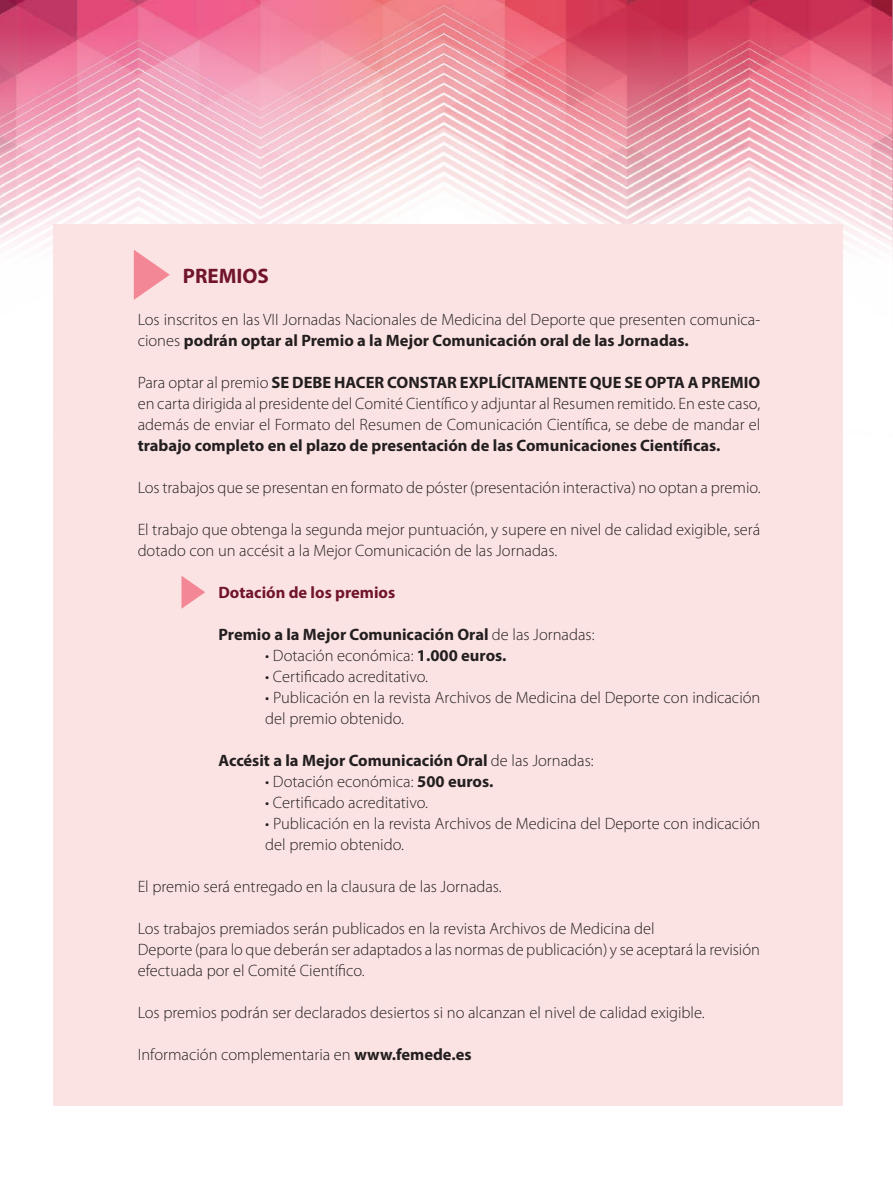
<style>
.page{position:relative;width:893px;height:1193px;background:#fff}
.page>*{position:absolute;margin:0;border:0;box-sizing:border-box;transform-origin:0 0}
.t1{font:700 21px "Myriad Pro";color:#71152a}
.t2{font:300 16.5px/21px "Myriad Pro";color:#231f20}
.t3{font:700 16.5px "Myriad Pro";color:#231f20}
.t4{font:700 16.5px "Myriad Pro";color:#71152a}
.s1{font-weight:700}
.s2{font-weight:300}
</style>
<div class="page">
<img style="left:0;top:0;width:893px;height:437px">
<div style="left:54px;top:224px;width:789px;height:881px;background:#fce3e3"></div>
<svg style="left:134px;top:250px;width:36px;height:50px"></svg>
<svg style="left:181px;top:576px;width:24px;height:33px"></svg>
<p class="t1" style="left:183px;top:262px;width:88px">PREMIOS</p>
<p class="t2" style="left:138px;top:309px;width:624px">Los inscritos en las VII Jornadas Nacionales de Medicina del Deporte que presenten comunica&shy;ciones <span class="s1">podrán optar al Premio a la Mejor Comunicación oral de las Jornadas.</span></p>
<p class="t2" style="left:138px;top:372px;width:624px;text-align:justify">Para optar al premio <span class="s1">SE DEBE HACER CONSTAR EXPLÍCITAMENTE QUE SE OPTA A PREMIO </span>en carta dirigida al presidente del Comité Científico y adjuntar al Resumen remitido. En este caso, además de enviar el Formato del Resumen de Comunicación Científica, se debe de mandar el</p>
<p class="t3" style="left:138px;top:435px;width:584px">trabajo completo en el plazo de presentación de las Comunicaciones Científicas.</p>
<p class="t2" style="left:138px;top:477px;width:625px">Los trabajos que se presentan en formato de póster (presentación interactiva) no optan a premio.</p>
<p class="t2" style="left:138px;top:519px;width:624px">El trabajo que obtenga la segunda mejor puntuación, y supere en nivel de calidad exigible, será dotado con un accésit a la Mejor Comunicación de las Jornadas.</p>
<p class="t4" style="left:218px;top:582px;width:178px">Dotación de los premios</p>
<p class="t3" style="left:218px;top:624px;width:378px">Premio a la Mejor Comunicación Oral <span class="s2">de las Jornadas:</span></p>
<p class="t2" style="left:265px;top:645px;width:243px">• Dotación económica: <span class="s1">1.000 euros.</span></p>
<p class="t2" style="left:265px;top:666px;width:164px">• Certificado acreditativo.</p>
<p class="t2" style="left:265px;top:687px;width:497px">• Publicación en la revista Archivos de Medicina del Deporte con indicación del premio obtenido.</p>
<p class="t3" style="left:218px;top:750px;width:377px">Accésit a la Mejor Comunicación Oral <span class="s2">de las Jornadas:</span></p>
<p class="t2" style="left:265px;top:771px;width:230px">• Dotación económica: <span class="s1">500 euros.</span></p>
<p class="t2" style="left:265px;top:792px;width:164px">• Certificado acreditativo.</p>
<p class="t2" style="left:265px;top:813px;width:497px">• Publicación en la revista Archivos de Medicina del Deporte con indicación del premio obtenido.</p>
<p class="t2" style="left:138px;top:876px;width:366px">El premio será entregado en la clausura de las Jornadas.</p>
<p class="t2" style="left:138px;top:918px;width:624px">Los trabajos premiados serán publicados en la revista Archivos de Medicina del<br>Deporte (para lo que deberán ser adaptados a las normas de publicación) y se aceptará la revisión efectuada por el Comité Científico.</p>
<p class="t2" style="left:138px;top:1002px;width:569px">Los premios podrán ser declarados desiertos si no alcanzan el nivel de calidad exigible.</p>
<p class="t2" style="left:138px;top:1044px;width:335px">Información complementaria en <span class="s1">www.femede.es</span></p>
</div>
